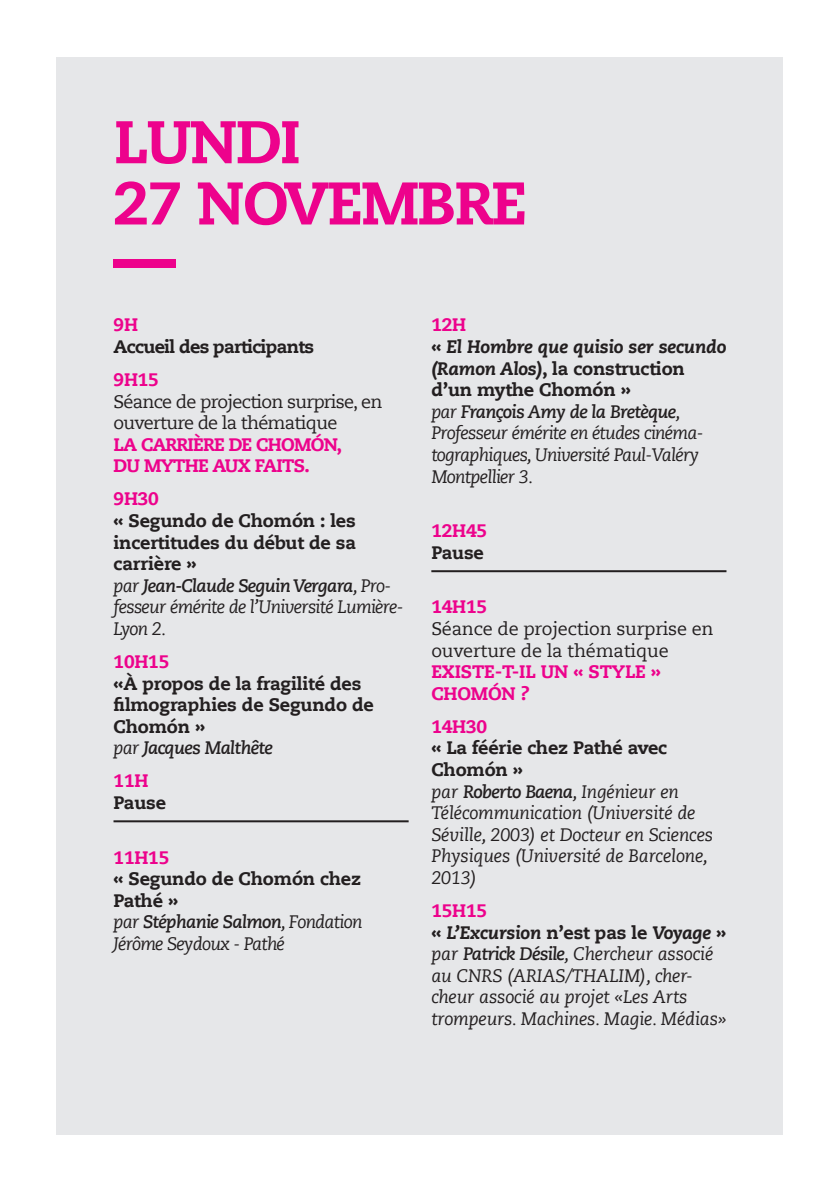
<style>
.page{position:relative;width:840px;height:1191px;background:#fff}
.page>*{position:absolute;margin:0;border:0;box-sizing:border-box;transform-origin:0 0}
.t1{font:800 60px/61.2px "Caecilia Com 85";letter-spacing:-.03em;color:#ed028c}
.t2{font:italic 18px/21.6px "Caecilia Com 56";letter-spacing:-.01em;color:#231f20}
.t3{font:800 18px/21.6px "Caecilia Com 85";letter-spacing:-.01em;color:#231f20}
.t4{font:italic 18px/21.6px "Caecilia Com 56";letter-spacing:-.04em;color:#231f20}
.t5{font:italic 700 18px "Caecilia Com 76";letter-spacing:-.04em;color:#231f20}
.t6{font:800 18px/21.6px "Caecilia Com 85";letter-spacing:-.01em;color:#ed028c}
.t7{font:italic 800 18px "Caecilia Com 86";letter-spacing:-.01em;color:#231f20}
.t8{font:18px/21.6px "Caecilia Com 55 Roman";letter-spacing:-.03em;color:#231f20}
.t9{font:18px/21.6px "Caecilia Com 55 Roman";letter-spacing:-.01em;color:#231f20}
.t10{font:800 18px/21.6px "Caecilia Com 85";letter-spacing:-.04em;color:#ed028c}
.t11{font:800 18px "Caecilia Com 85";letter-spacing:-.04em;color:#231f20}
.s1{font-family:"Caecilia Com 56";font-weight:400}
.s2{font-family:"Caecilia Com 85";font-style:normal}
.s3{font-family:"Caecilia Com 86";font-style:italic}
.s4{font-family:"Caecilia Com 76";font-weight:700}
</style>
<div class="page">
<div style="left:57px;top:57px;width:725px;height:1077px;background:#e6e7e9"></div>
<hr style="left:113px;top:820px;width:295px;height:2px;background:#231f20">
<hr style="left:431px;top:570px;width:295px;height:2px;background:#231f20">
<div style="left:113px;top:260px;width:63px;height:8px;background:#ed028c"></div>
<h1 class="t1" style="left:113px;top:110px;width:415px">LUNDI<br>27 NOVEMBRE</h1>
<p class="t6" style="left:113px;top:314px;width:26px">9H</p>
<p class="t11" style="left:113px;top:334px;width:202px">Accueil des participants</p>
<p class="t6" style="left:113px;top:368px;width:47px">9H15</p>
<p class="t8" style="left:113px;top:390px;width:270px">Séance de projection surprise, en ouverture de la thématique</p>
<p class="t10" style="left:113px;top:433px;width:230px">LA CARRIÈRE DE CHOMÓN,<br>DU MYTHE AUX FAITS.</p>
<p class="t6" style="left:113px;top:488px;width:47px">9H30</p>
<p class="t3" style="left:113px;top:509px;width:244px;text-align:justify">« Segundo de Chomón : les incertitudes du début de sa carrière »</p>
<p class="t5" style="left:113px;top:573px;width:279px"><span class="s1">par</span> Jean-Claude Seguin Vergara<span class="s1">, Pro-</span></p>
<p class="t4" style="left:113px;top:596px;width:291px">fesseur émérite de l’Université Lumière-<br>Lyon 2.</p>
<p class="t6" style="left:113px;top:650px;width:57px">10H15</p>
<p class="t3" style="left:113px;top:672px;width:262px">«À propos de la fragilité des filmographies de Segundo de<br>Chomón »</p>
<p class="t5" style="left:113px;top:736px;width:161px"><span class="s1">par</span> Jacques Malthête</p>
<p class="t6" style="left:113px;top:769px;width:36px">11H</p>
<p class="t3" style="left:113px;top:791px;width:54px">Pause</p>
<p class="t6" style="left:113px;top:846px;width:57px">11H15</p>
<p class="t3" style="left:113px;top:867px;width:249px">« Segundo de Chomón chez<br>Pathé »</p>
<p class="t5" style="left:113px;top:910px;width:250px"><span class="s1">par</span> Stéphanie Salmon<span class="s1">, Fondation</span></p>
<p class="t4" style="left:113px;top:932px;width:173px">Jérôme Seydoux - Pathé</p>
<p class="t6" style="left:431px;top:314px;width:36px">12H</p>
<p class="t7" style="left:431px;top:334px;width:296px"><span class="s2">«</span> El Hombre que quisio ser secundo</p>
<p class="t3" style="left:431px;top:357px;width:255px"><span class="s3">(Ramon Alos)</span>, la construction d’un mythe Chomón »</p>
<p class="t5" style="left:431px;top:400px;width:250px"><span class="s1">par</span> François Amy de la Bretèque<span class="s1">,</span></p>
<p class="t4" style="left:431px;top:422px;width:273px">Professeur émérite en études cinéma&shy;tographiques, Université Paul-Valéry<br>Montpellier 3.</p>
<p class="t6" style="left:431px;top:519px;width:57px">12H45</p>
<p class="t3" style="left:431px;top:541px;width:54px">Pause</p>
<p class="t6" style="left:431px;top:596px;width:57px">14H15</p>
<p class="t9" style="left:431px;top:617px;width:284px">Séance de projection surprise en ouverture de la thématique</p>
<p class="t6" style="left:431px;top:660px;width:231px">EXISTE-T-IL UN « STYLE »<br>CHOMÓN ?</p>
<p class="t6" style="left:431px;top:715px;width:57px">14H30</p>
<p class="t3" style="left:431px;top:737px;width:237px">« La féérie chez Pathé avec<br>Chomón »</p>
<p class="t2" style="left:431px;top:780px;width:283px">par <span class="s4">Roberto Baena</span>, Ingénieur en<br>Télécommunication (Université de<br>Séville, 2003) et Docteur en Sciences<br>Physiques (Université de Barcelone,<br>2013)</p>
<p class="t6" style="left:431px;top:899px;width:57px">15H15</p>
<p class="t7" style="left:431px;top:920px;width:296px"><span class="s2">«</span> L’Excursion <span class="s2">n’est pas le</span> Voyage <span class="s2">»</span></p>
<p class="t2" style="left:431px;top:943px;width:296px">par <span class="s4">Patrick Désile</span>, Chercheur associé au CNRS (ARIAS/THALIM), cher&shy;cheur associé au projet «Les Arts trompeurs. Machines. Magie. Médias»</p>
</div>
